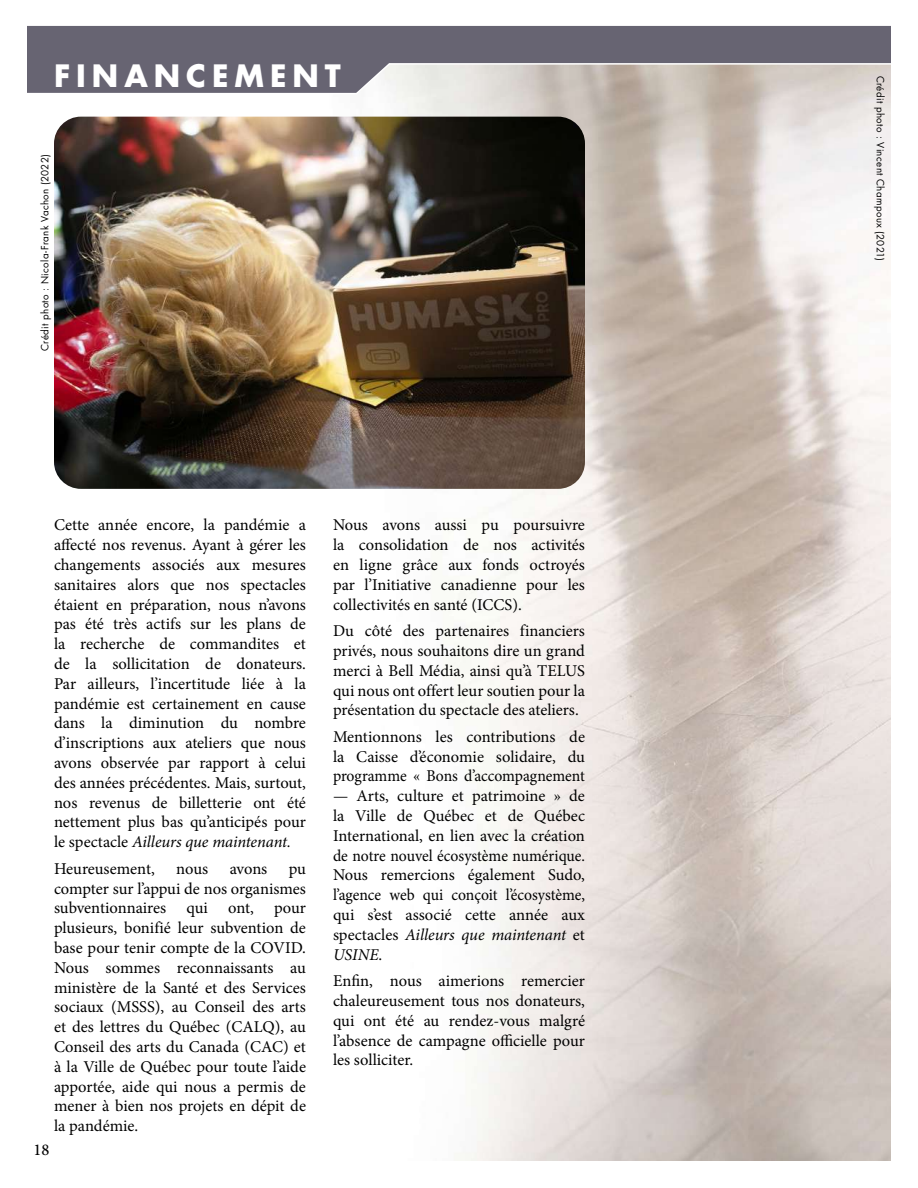
<style>
.page{position:relative;width:918px;height:1188px;background:#fff}
.page>*{position:absolute;margin:0;border:0;box-sizing:border-box;transform-origin:0 0}
.t1{font:700 30px "Futura Std";letter-spacing:.2em;color:#fff}
.t2{font:16.5px/19.8px "Minion Pro";color:#000;text-align:justify}
.t3{font:500 16.5px "Minion Pro";color:#000}
.t4{font:9.75px "Futura Std";letter-spacing:.035em;color:#000}
.s1{font-style:italic}
</style>
<div class="page">
<svg style="left:27px;top:25px;width:864px;height:70px;background:#88858c"></svg>
<img style="left:54px;top:117px;width:531px;height:372px">
<h1 class="t1" style="left:54px;top:56px;width:288px">FINANCEMENT</h1>
<p class="t4" style="left:887px;top:76px;width:187px;rotate:90deg">Crédit photo : Vincent Champoux (2021)</p>
<p class="t4" style="left:39px;top:351px;width:198px;rotate:-90deg">Crédit photo : Nicola-Frank Vachon (2022)</p>
<p class="t2" style="left:54px;top:515px;width:254px">Cette année encore, la pandémie a affecté nos revenus. Ayant à gérer les changements associés aux mesures sanitaires alors que nos spectacles étaient en préparation, nous n’avons pas été très actifs sur les plans de la recherche de commandites et de la sollicitation de donateurs.<br>Par ailleurs, l’incertitude liée à la pandémie est certainement en cause dans la diminution du nombre d’inscriptions aux ateliers que nous avons observée par rapport à celui des années précédentes. Mais, surtout, nos revenus de billetterie ont été nettement plus bas qu’anticipés pour le spectacle <span class="s1">Ailleurs que maintenant.</span></p>
<p class="t2" style="left:54px;top:859px;width:102px">Heureusement,</p>
<p class="t2" style="left:176px;top:859px;width:33px">nous</p>
<p class="t2" style="left:230px;top:859px;width:39px">avons</p>
<p class="t2" style="left:54px;top:859px;width:254px;text-indent:235px">pu compter sur l’appui de nos organismes subventionnaires qui ont, pour plusieurs, bonifié leur subvention de base pour tenir compte de la COVID.<br>Nous sommes reconnaissants au ministère de la Santé et des Services sociaux (MSSS), au Conseil des arts et des lettres du Québec (CALQ), au Conseil des arts du Canada (CAC) et à la Ville de Québec pour toute l’aide apportée, aide qui nous a permis de mener à bien nos projets en dépit de la pandémie.</p>
<p class="t3" style="left:33px;top:1138px;width:17px">18</p>
<p class="t2" style="left:333px;top:515px;width:254px">Nous avons aussi pu poursuivre la consolidation de nos activités en ligne grâce aux fonds octroyés par l’Initiative canadienne pour les collectivités en santé (ICCS).</p>
<p class="t2" style="left:333px;top:621px;width:254px">Du côté des partenaires financiers privés, nous souhaitons dire un grand merci à Bell Média, ainsi qu’à TELUS qui nous ont offert leur soutien pour la présentation du spectacle des ateliers.</p>
<p class="t2" style="left:333px;top:727px;width:254px">Mentionnons les contributions de la Caisse d’économie solidaire, du programme « Bons d’accompagnement</p>
<p class="t2" style="left:333px;top:786px;width:254px">— Arts, culture et patrimoine » de la Ville de Québec et de Québec International, en lien avec la création de notre nouvel écosystème numérique.<br>Nous remercions également Sudo, l’agence web qui conçoit l’écosystème, qui s’est associé cette année aux spectacles <span class="s1">Ailleurs que maintenant</span> et <span class="s1">USINE</span>.</p>
<p class="t2" style="left:333px;top:971px;width:254px">Enfin, nous aimerions remercier chaleureusement tous nos donateurs, qui ont été au rendez-vous malgré l’absence de campagne officielle pour les solliciter.</p>
</div>
